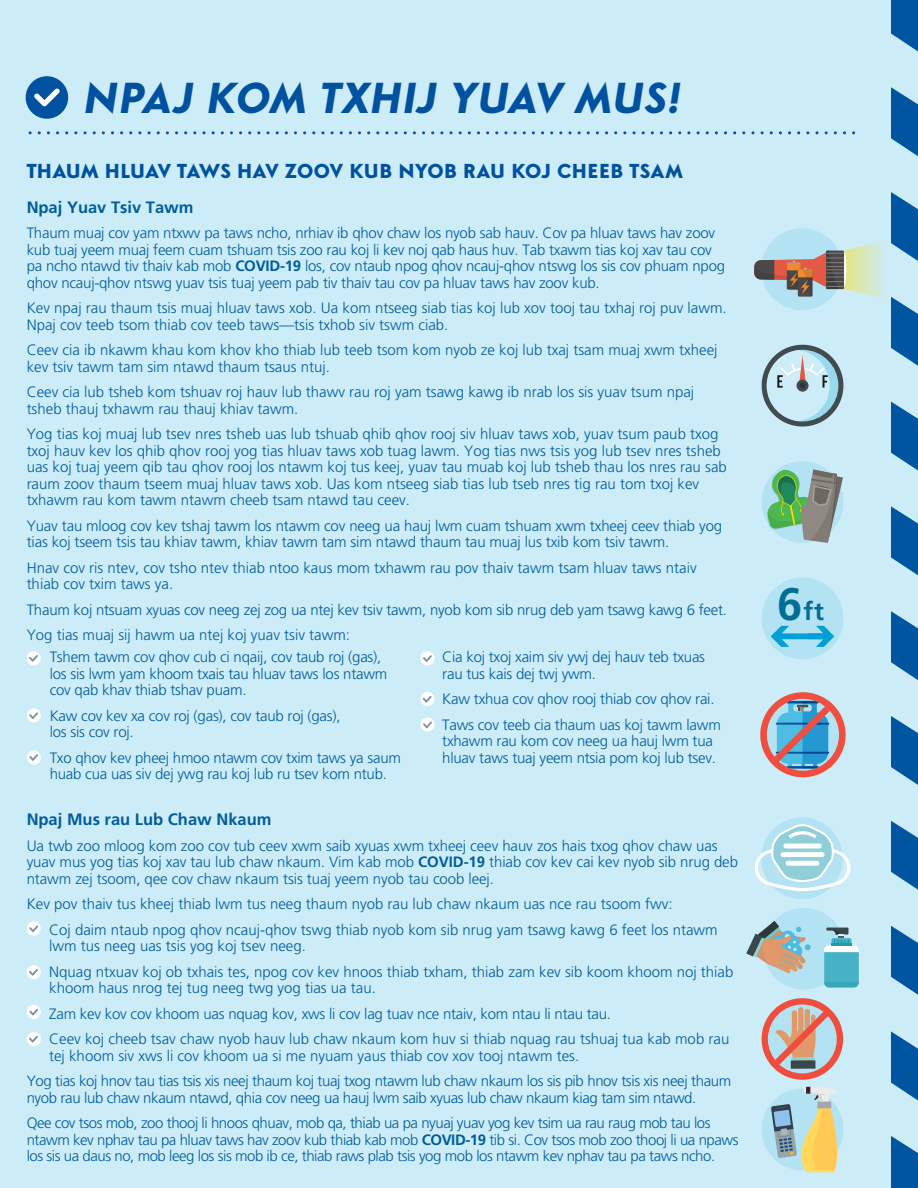
<style>
.page{position:relative;width:918px;height:1188px;background:#ccecf7}
.page>*{position:absolute;margin:0;border:0;box-sizing:border-box;transform-origin:0 0}
.t1{font:italic 800 45px "Simplo";letter-spacing:.02em;color:#0052a0}
.t2{font:700 25.35px "Frutiger";color:#026e94}
.t3{font:800 21px "Simplo";letter-spacing:.02em;color:#0052a0}
.t4{font:700 16.5px "Frutiger";color:#005c9e}
.t5{font:300 15px/16.5px "Frutiger";letter-spacing:-.005em;color:#005c9e}
.t6{font:300 15px/16.5px "Frutiger";letter-spacing:-.03em;color:#005c9e}
.t7{font:300 15px/16.5px "Frutiger";letter-spacing:-.025em;color:#005c9e}
.s1{font-weight:700}
.s2{font-size:45.45px}
</style>
<div class="page">
<svg style="left:30px;top:131px;width:826px;height:3px"></svg>
<svg style="left:27px;top:651px;width:14px;height:14px"></svg>
<svg style="left:27px;top:708px;width:14px;height:15px"></svg>
<svg style="left:27px;top:750px;width:14px;height:15px"></svg>
<svg style="left:420px;top:651px;width:15px;height:14px"></svg>
<svg style="left:420px;top:692px;width:15px;height:14px"></svg>
<svg style="left:420px;top:717px;width:15px;height:15px"></svg>
<svg style="left:27px;top:921px;width:14px;height:15px"></svg>
<svg style="left:27px;top:965px;width:14px;height:14px"></svg>
<svg style="left:27px;top:1005px;width:14px;height:14px"></svg>
<svg style="left:27px;top:1032px;width:14px;height:14px"></svg>
<div style="left:26px;top:76px;width:42px;height:43px;background:#0052a0;border-radius:50%"></div>
<svg style="left:34px;top:88px;width:26px;height:18px"></svg>
<div style="left:762px;top:1089px;width:81px;height:81px;background:#b3e2f3;border-radius:50%"></div>
<svg style="left:771px;top:1087px;width:68px;height:85px"></svg>
<div style="left:762px;top:577px;width:81px;height:82px;background:#b3e2f3;border-radius:50%"></div>
<svg style="left:771px;top:626px;width:63px;height:21px"></svg>
<div style="left:763px;top:908px;width:82px;height:82px;background:#b3e2f3;border-radius:50%"></div>
<svg style="left:746px;top:921px;width:65px;height:53px"></svg>
<div style="left:824px;top:945px;width:35px;height:42px;background:#fff;border-radius:5px"></div>
<svg style="left:824px;top:952px;width:35px;height:35px"></svg>
<svg style="left:826px;top:928px;width:26px;height:15px"></svg>
<hr style="left:831px;top:943px;width:21px;height:2px;background:#209bad">
<svg style="left:762px;top:998px;width:81px;height:82px"></svg>
<div style="left:761px;top:817px;width:82px;height:82px;background:#b3e2f3;border-radius:50%"></div>
<svg style="left:755px;top:824px;width:95px;height:67px"></svg>
<hr style="left:783px;top:844px;width:39px;height:4px;background:#fff;border-radius:2px">
<div style="left:781px;top:852px;width:44px;height:5px;background:#fff;border-radius:2px"></div>
<div style="left:786px;top:861px;width:33px;height:5px;background:#fff;border-radius:2px"></div>
<svg style="left:891px;top:1031px;width:27px;height:70px"></svg>
<svg style="left:891px;top:1136px;width:27px;height:52px"></svg>
<svg style="left:891px;top:926px;width:27px;height:69px"></svg>
<svg style="left:891px;top:821px;width:27px;height:69px"></svg>
<svg style="left:891px;top:716px;width:27px;height:69px"></svg>
<svg style="left:891px;top:611px;width:27px;height:69px"></svg>
<svg style="left:754px;top:192px;width:164px;height:391px"></svg>
<svg style="left:891px;top:87px;width:27px;height:69px"></svg>
<svg style="left:891px;top:0;width:27px;height:52px"></svg>
<svg style="left:760px;top:692px;width:86px;height:85px"></svg>
<h2 class="t1" style="left:84px;top:72px;width:598px">NPAJ KOM TXHIJ YUAV MUS!</h2>
<h3 class="t3" style="left:27px;top:159px;width:658px">THAUM HLUAV TAWS HAV ZOOV KUB NYOB RAU KOJ CHEEB TSAM</h3>
<h4 class="t4" style="left:27px;top:197px;width:168px">Npaj Yuav Tsiv Tawm</h4>
<p class="t5" style="left:27px;top:225px;width:700px">Thaum muaj cov yam ntxwv pa taws ncho, nrhiav ib qhov chaw los nyob sab hauv. Cov pa hluav taws hav zoov kub tuaj yeem muaj feem cuam tshuam tsis zoo rau koj li kev noj qab haus huv. Tab txawm tias koj xav tau cov pa ncho ntawd tiv thaiv kab mob <span class="s1">COVID-19</span> los, cov ntaub npog qhov ncauj-qhov ntswg los sis cov phuam npog qhov ncauj-qhov ntswg yuav tsis tuaj yeem pab tiv thaiv tau cov pa hluav taws hav zoov kub.</p>
<p class="t5" style="left:27px;top:300px;width:702px">Kev npaj rau thaum tsis muaj hluav taws xob. Ua kom ntseeg siab tias koj lub xov tooj tau txhaj roj puv lawm.<br>Npaj cov teeb tsom thiab cov teeb taws—tsis txhob siv tswm ciab.</p>
<p class="t5" style="left:27px;top:342px;width:692px">Ceev cia ib nkawm khau kom khov kho thiab lub teeb tsom kom nyob ze koj lub txaj tsam muaj xwm txheej kev tsiv tawm tam sim ntawd thaum tsaus ntuj.</p>
<p class="t5" style="left:27px;top:384px;width:669px">Ceev cia lub tsheb kom tshuav roj hauv lub thawv rau roj yam tsawg kawg ib nrab los sis yuav tsum npaj tsheb thauj txhawm rau thauj khiav tawm.</p>
<p class="t5" style="left:27px;top:426px;width:702px">Yog tias koj muaj lub tsev nres tsheb uas lub tshuab qhib qhov rooj siv hluav taws xob, yuav tsum paub txog txoj hauv kev los qhib qhov rooj yog tias hluav taws xob tuag lawm. Yog tias nws tsis yog lub tsev nres tsheb uas koj tuaj yeem qib tau qhov rooj los ntawm koj tus keej, yuav tau muab koj lub tsheb thau los nres rau sab raum zoov thaum tseem muaj hluav taws xob. Uas kom ntseeg siab tias lub tseb nres tig rau tom txoj kev txhawm rau kom tawm ntawm cheeb tsam ntawd tau ceev.</p>
<p class="t5" style="left:27px;top:517px;width:697px">Yuav tau mloog cov kev tshaj tawm los ntawm cov neeg ua hauj lwm cuam tshuam xwm txheej ceev thiab yog tias koj tseem tsis tau khiav tawm, khiav tawm tam sim ntawd thaum tau muaj lus txib kom tsiv tawm.</p>
<p class="t5" style="left:27px;top:559px;width:672px">Hnav cov ris ntev, cov tsho ntev thiab ntoo kaus mom txhawm rau pov thaiv tawm tsam hluav taws ntaiv thiab cov txim taws ya.</p>
<p class="t5" style="left:27px;top:601px;width:702px">Thaum koj ntsuam xyuas cov neeg zej zog ua ntej kev tsiv tawm, nyob kom sib nrug deb yam tsawg kawg 6 feet.</p>
<p class="t5" style="left:27px;top:627px;width:325px">Yog tias muaj sij hawm ua ntej koj yuav tsiv tawm:</p>
<p class="t5" style="left:50px;top:649px;width:333px">Tshem tawm cov qhov cub ci nqaij, cov taub roj (gas),</p>
<p class="t5" style="left:442px;top:649px;width:264px">Cia koj txoj xaim siv ywj dej hauv teb txuas</p>
<p class="t5" style="left:50px;top:666px;width:339px">los sis lwm yam khoom txais tau hluav taws los ntawm</p>
<p class="t5" style="left:442px;top:666px;width:155px">rau tus kais dej twj ywm.</p>
<p class="t5" style="left:50px;top:682px;width:198px">cov qab khav thiab tshav puam.</p>
<p class="t5" style="left:442px;top:691px;width:274px">Kaw txhua cov qhov rooj thiab cov qhov rai.</p>
<p class="t5" style="left:50px;top:708px;width:292px">Kaw cov kev xa cov roj (gas), cov taub roj (gas), los sis cov roj.</p>
<p class="t5" style="left:442px;top:717px;width:280px">Taws cov teeb cia thaum uas koj tawm lawm txhawm rau kom cov neeg ua hauj lwm tua</p>
<p class="t5" style="left:50px;top:750px;width:353px">Txo qhov kev pheej hmoo ntawm cov txim taws ya saum</p>
<p class="t5" style="left:442px;top:750px;width:275px">hluav taws tuaj yeem ntsia pom koj lub tsev.</p>
<p class="t5" style="left:50px;top:766px;width:339px">huab cua uas siv dej ywg rau koj lub ru tsev kom ntub.</p>
<h4 class="t4" style="left:27px;top:810px;width:246px">Npaj Mus rau Lub Chaw Nkaum</h4>
<p class="t5" style="left:27px;top:837px;width:713px">Ua twb zoo mloog kom zoo cov tub ceev xwm saib xyuas xwm txheej ceev hauv zos hais txog qhov chaw uas yuav mus yog tias koj xav tau lub chaw nkaum. Vim kab mob <span class="s1">COVID-19</span> thiab cov kev cai kev nyob sib nrug deb ntawm zej tsoom, qee cov chaw nkaum tsis tuaj yeem nyob tau coob leej.</p>
<p class="t5" style="left:27px;top:896px;width:647px">Kev pov thaiv tus kheej thiab lwm tus neeg thaum nyob rau lub chaw nkaum uas nce rau tsoom fwv:</p>
<p class="t5" style="left:49px;top:921px;width:670px">Coj daim ntaub npog qhov ncauj-qhov tswg thiab nyob kom sib nrug yam tsawg kawg 6 feet los ntawm lwm tus neeg uas tsis yog koj tsev neeg.</p>
<p class="t5" style="left:49px;top:963px;width:686px">Nquag ntxuav koj ob txhais tes, npog cov kev hnoos thiab txham, thiab zam kev sib koom khoom noj thiab khoom haus nrog tej tug neeg twg yog tias ua tau.</p>
<p class="t5" style="left:49px;top:1005px;width:563px">Zam kev kov cov khoom uas nquag kov, xws li cov lag tuav nce ntaiv, kom ntau li ntau tau.</p>
<p class="t5" style="left:49px;top:1031px;width:682px">Ceev koj cheeb tsav chaw nyob hauv lub chaw nkaum kom huv si thiab nquag rau tshuaj tua kab mob rau tej khoom siv xws li cov khoom ua si me nyuam yaus thiab cov xov tooj ntawm tes.</p>
<p class="t7" style="left:27px;top:1073px;width:706px">Yog tias koj hnov tau tias tsis xis neej thaum koj tuaj txog ntawm lub chaw nkaum los sis pib hnov tsis xis neej thaum nyob rau lub chaw nkaum ntawd, qhia cov neeg ua hauj lwm saib xyuas lub chaw nkaum kiag tam sim ntawd.</p>
<p class="t6" style="left:27px;top:1115px;width:713px">Qee cov tsos mob, zoo thooj li hnoos qhuav, mob qa, thiab ua pa nyuaj yuav yog kev tsim ua rau raug mob tau los ntawm kev nphav tau pa hluav taws hav zoov kub thiab kab mob <span class="s1">COVID-19</span> tib si. Cov tsos mob zoo thooj li ua npaws los sis ua daus no, mob leeg los sis mob ib ce, thiab raws plab tsis yog mob los ntawm kev nphav tau pa taws ncho.</p>
<h2 class="t2" style="left:777px;top:596px;width:48px"><span class="s2">6</span>ft</h2>
</div>
